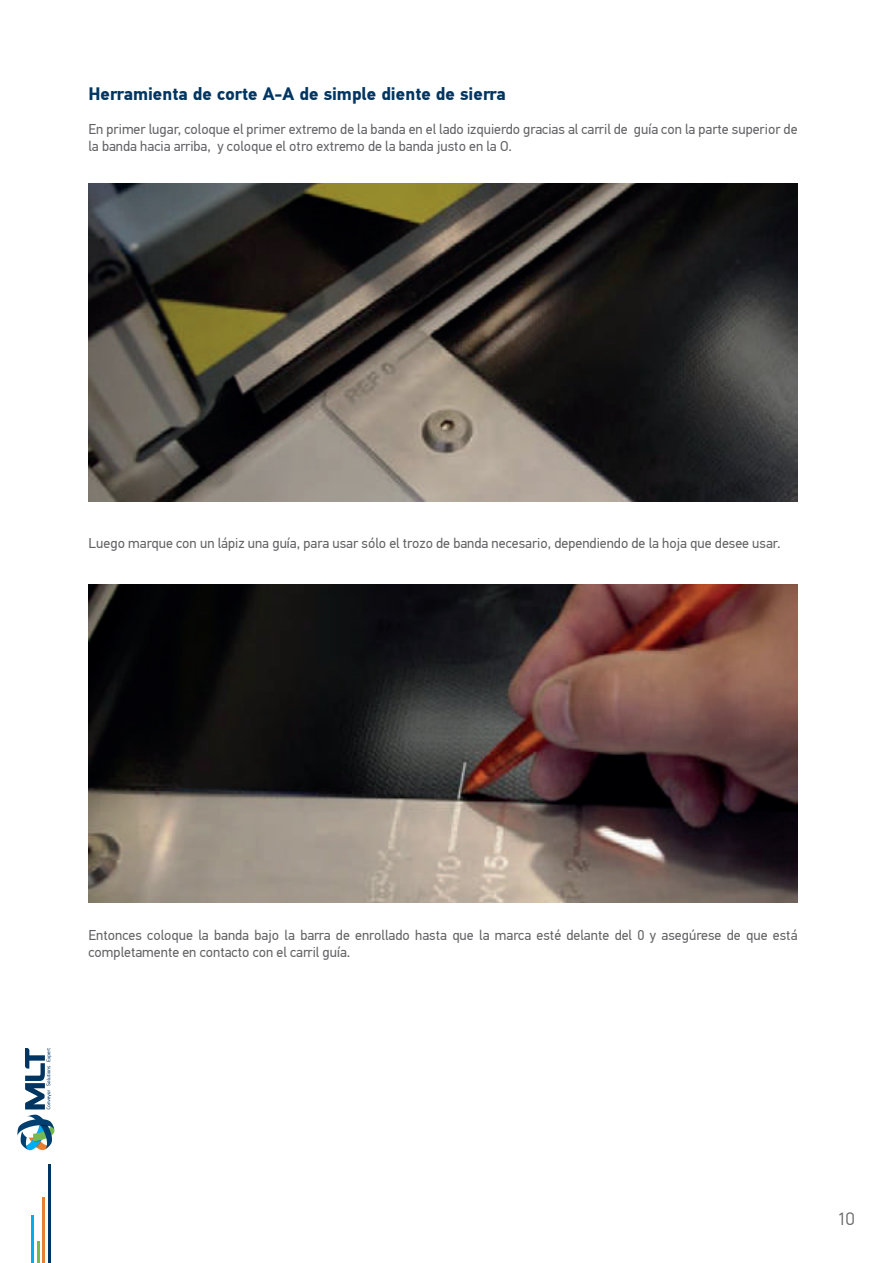
<style>
.page{position:relative;width:893px;height:1263px;background:#fff}
.page>*{position:absolute;margin:0;border:0;box-sizing:border-box;transform-origin:0 0}
.t1{font:700 18px "PF Din Text Pro";color:#003562}
.t2{font:300 18px "PF Din Display Pro";color:#636366}
.t3{font:14.25px/17.1px "PF Din Text Pro";color:#636366}
</style>
<div class="page">
<hr style="left:32px;top:1216px;width:2px;height:47px;background:#00aeef">
<hr style="left:48px;top:1165px;width:3px;height:98px;background:#003562">
<hr style="left:43px;top:1197px;width:2px;height:66px;background:#e97d30">
<hr style="left:37px;top:1242px;width:3px;height:21px;background:#76ba4e">
<svg style="left:17px;top:1115px;width:37px;height:35px"></svg>
<svg style="left:25px;top:1048px;width:26px;height:61px"></svg>
<img style="left:89px;top:184px;width:708px;height:318px">
<img style="left:89px;top:584px;width:708px;height:318px">
<p class="t1" style="left:89px;top:83px;width:419px">Herramienta de corte A-A de simple diente de sierra</p>
<p class="t3" style="left:89px;top:121px;width:710px">En primer lugar, coloque el primer extremo de la banda en el lado izquierdo gracias al carril de guía con la parte superior de la banda hacia arriba, y coloque el otro extremo de la banda justo en la O.</p>
<p class="t3" style="left:89px;top:535px;width:693px">Luego marque con un lápiz una guía, para usar sólo el trozo de banda necesario, dependiendo de la hoja que desee usar.</p>
<p class="t3" style="left:89px;top:926px;width:710px">Entonces coloque la banda bajo la barra de enrollado hasta que la marca esté delante del 0 y asegúrese de que está completamente en contacto con el carril guía.</p>
<p class="t2" style="left:837px;top:1208px;width:19px">10</p>
</div>
